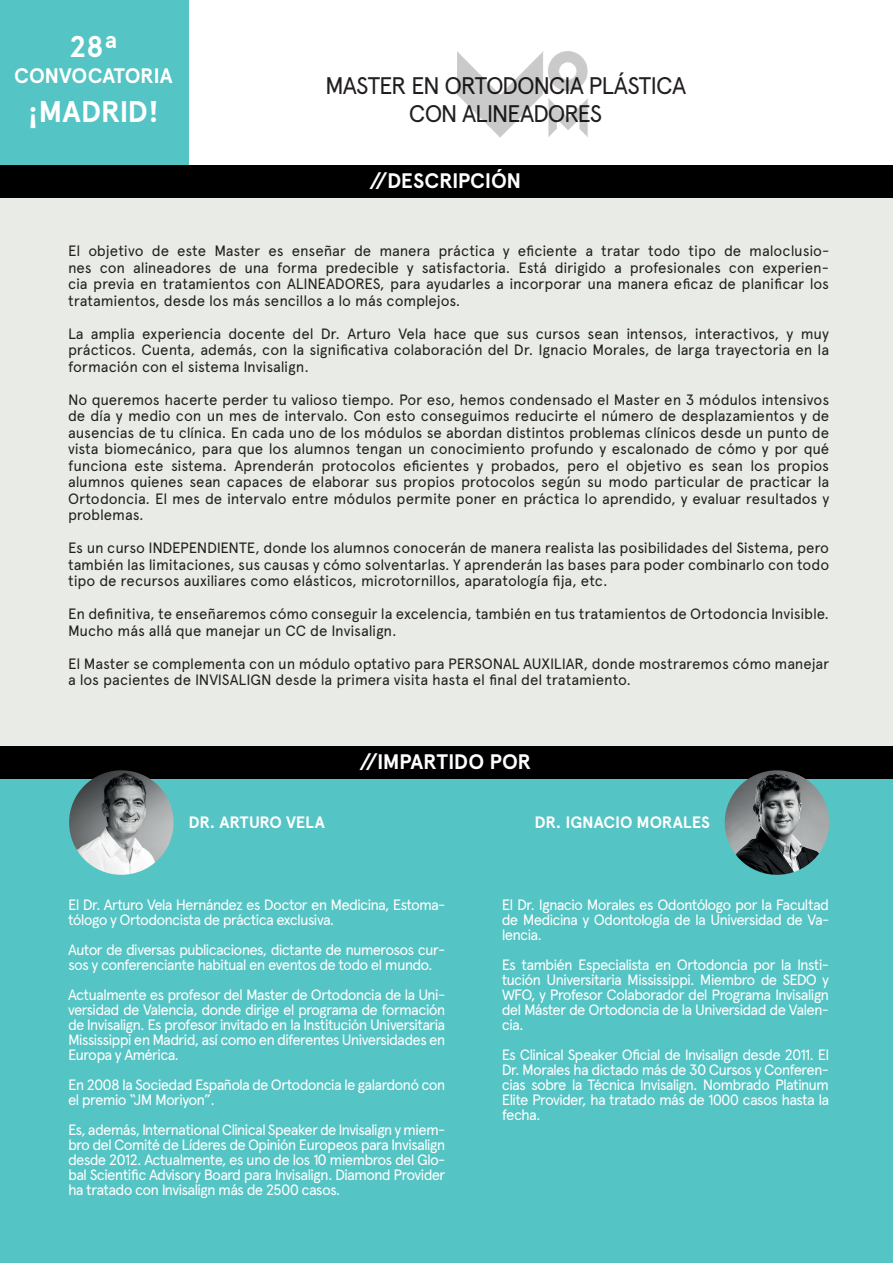
<style>
.page{position:relative;width:893px;height:1263px;background:#fff}
.page>*{position:absolute;margin:0;border:0;box-sizing:border-box;transform-origin:0 0}
.t1{font:700 30px "Apercu";letter-spacing:-.01em;color:#fff}
.t2{font:24px/28.8px "Apercu";letter-spacing:-.05em;color:#231f20;text-align:center}
.t3{font:700 21px "Apercu";letter-spacing:-.01em;color:#fff}
.t4{font:700 16.5px "Apercu";letter-spacing:-.01em;color:#fff}
.t5{font:15px/16.5px "Apercu";letter-spacing:-.01em;color:#231f20;text-align:justify}
.t6{font:15px/15px "Apercu";letter-spacing:-.06em;color:#fff;text-align:justify}
</style>
<div class="page">
<div style="left:0;top:754px;width:893px;height:509px;background:#55c4c4"></div>
<div style="left:0;top:0;width:189px;height:165px;background:#55c4c4"></div>
<div style="left:0;top:198px;width:893px;height:556px;background:#e8ebe6"></div>
<div style="left:0;top:165px;width:893px;height:33px;background:#000"></div>
<div style="left:0;top:746px;width:893px;height:33px;background:#000"></div>
<img style="left:457px;top:51px;width:131px;height:87px">
<img style="left:69px;top:770px;width:105px;height:105px;border-radius:52px">
<img style="left:725px;top:770px;width:104px;height:105px;border-radius:52px">
<h1 class="t1" style="left:69px;top:29px;width:50px">28ª</h1>
<h3 class="t3" style="left:14px;top:63px;width:160px">CONVOCATORIA</h3>
<h1 class="t1" style="left:28px;top:93px;width:133px">¡MADRID!</h1>
<h2 class="t2" style="left:325px;top:71px;width:363px">MASTER EN ORTODONCIA PLÁSTICA<br>CON ALINEADORES</h2>
<h3 class="t3" style="left:369px;top:168px;width:153px">//DESCRIPCIÓN</h3>
<p class="t5" style="left:68px;top:243px;width:763px">El objetivo de este Master es enseñar de manera práctica y eficiente a tratar todo tipo de maloclusio&shy;nes con alineadores de una forma predecible y satisfactoria. Está dirigido a profesionales con experien&shy;cia previa en tratamientos con ALINEADORES, para ayudarles a incorporar una manera eficaz de planificar los tratamientos, desde los más sencillos a lo más complejos.</p>
<p class="t5" style="left:68px;top:325px;width:763px">La amplia experiencia docente del Dr. Arturo Vela hace que sus cursos sean intensos, interactivos, y muy prácticos. Cuenta, además, con la significativa colaboración del Dr. Ignacio Morales, de larga trayectoria en la formación con el sistema Invisalign.</p>
<p class="t5" style="left:68px;top:391px;width:763px">No queremos hacerte perder tu valioso tiempo. Por eso, hemos condensado el Master en 3 módulos intensivos de día y medio con un mes de intervalo. Con esto conseguimos reducirte el número de desplazamientos y de ausencias de tu clínica. En cada uno de los módulos se abordan distintos problemas clínicos desde un punto de vista biomecánico, para que los alumnos tengan un conocimiento profundo y escalonado de cómo y por qué funciona este sistema. Aprenderán protocolos eficientes y probados, pero el objetivo es sean los propios alumnos quienes sean capaces de elaborar sus propios protocolos según su modo particular de practicar la Ortodoncia. El mes de intervalo entre módulos permite poner en práctica lo aprendido, y evaluar resultados y problemas.</p>
<p class="t5" style="left:68px;top:540px;width:763px">Es un curso INDEPENDIENTE, donde los alumnos conocerán de manera realista las posibilidades del Sistema, pero también las limitaciones, sus causas y cómo solventarlas. Y aprenderán las bases para poder combinarlo con todo tipo de recursos auxiliares como elásticos, microtornillos, aparatología fija, etc.</p>
<p class="t5" style="left:68px;top:606px;width:763px">En definitiva, te enseñaremos cómo conseguir la excelencia, también en tus tratamientos de Ortodoncia Invisible.<br>Mucho más allá que manejar un CC de Invisalign.</p>
<p class="t5" style="left:68px;top:655px;width:763px">El Master se complementa con un módulo optativo para PERSONAL AUXILIAR, donde mostraremos cómo manejar a los pacientes de INVISALIGN desde la primera visita hasta el final del tratamiento.</p>
<h3 class="t3" style="left:360px;top:749px;width:173px">//IMPARTIDO POR</h3>
<p class="t4" style="left:188px;top:813px;width:138px">DR. ARTURO VELA</p>
<p class="t4" style="left:535px;top:813px;width:177px">DR. IGNACIO MORALES</p>
<p class="t6" style="left:68px;top:897px;width:379px">El Dr. Arturo Vela Hernández es Doctor en Medicina, Estoma&shy;tólogo y Ortodoncista de práctica exclusiva.</p>
<p class="t6" style="left:68px;top:942px;width:379px">Autor de diversas publicaciones, dictante de numerosos cur&shy;sos y conferenciante habitual en eventos de todo el mundo.</p>
<p class="t6" style="left:68px;top:987px;width:379px">Actualmente es profesor del Master de Ortodoncia de la Uni&shy;versidad de Valencia, donde dirige el programa de formación de Invisalign. Es profesor invitado en la Institución Universitaria Mississippi en Madrid, así como en diferentes Universidades en Europa y América.</p>
<p class="t6" style="left:68px;top:1077px;width:379px">En 2008 la Sociedad Española de Ortodoncia le galardonó con el premio “JM Moriyon”.</p>
<p class="t6" style="left:68px;top:1122px;width:379px">Es, además, International Clinical Speaker de Invisalign y miem&shy;bro del Comité de Líderes de Opinión Europeos para Invisalign desde 2012. Actualmente, es uno de los 10 miembros del Glo&shy;bal Scientific Advisory Board para Invisalign. Diamond Provider ha tratado con Invisalign más de 2500 casos.</p>
<p class="t6" style="left:502px;top:897px;width:329px">El Dr. Ignacio Morales es Odontólogo por la Facultad de Medicina y Odontología de la Universidad de Va&shy;lencia.</p>
<p class="t6" style="left:502px;top:957px;width:329px">Es también Especialista en Ortodoncia por la Insti&shy;tución Universitaria Mississippi. Miembro de SEDO y WFO, y Profesor Colaborador del Programa Invisalign del Máster de Ortodoncia de la Universidad de Valen&shy;cia.</p>
<p class="t6" style="left:502px;top:1047px;width:329px">Es Clinical Speaker Oficial de Invisalign desde 2011. El Dr. Morales ha dictado más de 30 Cursos y Conferen&shy;cias sobre la Técnica Invisalign. Nombrado Platinum Elite Provider, ha tratado más de 1000 casos hasta la fecha.</p>
</div>
